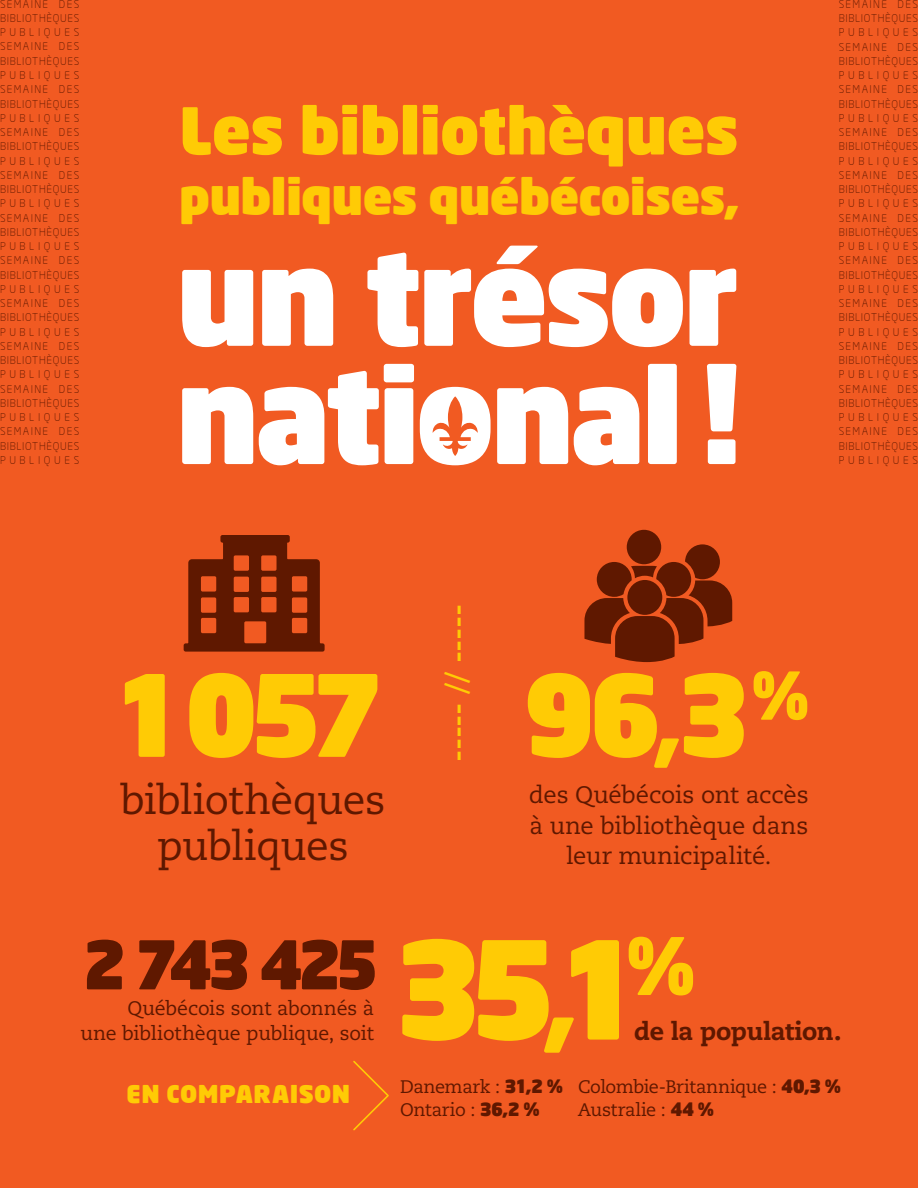
<style>
.page{position:relative;width:918px;height:1188px;background:#f15a22}
.page>*{position:absolute;margin:0;border:0;box-sizing:border-box;transform-origin:0 0}
.t1{font:900 133.8px "Neo Sans Two";color:#ffcb05}
.t2{font:900 128.7px/118.2px "Neo Sans Two";letter-spacing:-.035em;color:#fff}
.t3{font:900 111.45px "Neo Sans Two";letter-spacing:-.085em;color:#ffcb05}
.t4{font:900 66.15px "Neo Sans Two";letter-spacing:-.095em;color:#5f1800}
.t5{font:900 63.6px "Neo Sans Two";letter-spacing:-.01em;color:#ffcb05}
.t6{font:900 48.75px "Neo Sans Two";letter-spacing:-.015em;color:#ffcb05}
.t7{font:40.65px/46px "Caecilia";letter-spacing:-.02em;color:#5f1800;text-align:center}
.t8{font:700 30.15px "Caecilia";color:#ffcb05}
.t9{font:800 24.9px "Caecilia";letter-spacing:-.015em;color:#5f1800}
.t10{font:900 24.15px "Neo Sans Two";letter-spacing:.02em;color:#ffcb05}
.t11{font:23.85px/30.8px "Caecilia";letter-spacing:-.01em;color:#5f1800;text-align:center}
.t12{font:19.5px/25.2px "Caecilia";letter-spacing:-.015em;color:#5f1800;text-align:right}
.t13{font:18.15px/23.4px "Caecilia";letter-spacing:-.02em;color:#5f1800}
.t14{font:300 10.5px/14.2px "Neo Sans Two";letter-spacing:.13em;color:#5f1800;text-align:justify}
.s1{font-weight:700}
.s2{font-family:"Neo Sans Two";font-weight:900}
</style>
<div class="page">
<svg style="left:184px;top:535px;width:141px;height:117px"></svg>
<svg style="left:584px;top:530px;width:148px;height:132px"></svg>
<svg style="left:353px;top:1061px;width:36px;height:70px"></svg>
<div style="left:427px;top:393px;width:57px;height:64px;background:#fff;border-radius:50%"></div>
<svg style="left:432px;top:396px;width:46px;height:60px"></svg>
<p class="t14" style="left:0;top:-3px;width:81px">SEMAINE DES BIBLIOTHÈQUES PUBLIQUES SEMAINE DES BIBLIOTHÈQUES PUBLIQUES SEMAINE DES BIBLIOTHÈQUES PUBLIQUES SEMAINE DES BIBLIOTHÈQUES PUBLIQUES SEMAINE DES BIBLIOTHÈQUES PUBLIQUES SEMAINE DES BIBLIOTHÈQUES PUBLIQUES SEMAINE DES BIBLIOTHÈQUES PUBLIQUES SEMAINE DES BIBLIOTHÈQUES PUBLIQUES SEMAINE DES BIBLIOTHÈQUES PUBLIQUES SEMAINE DES BIBLIOTHÈQUES PUBLIQUES SEMAINE DES BIBLIOTHÈQUES PUBLIQUES</p>
<h3 class="t5" style="left:179px;top:89px;width:561px">Les bibliothèques</h3>
<h3 class="t6" style="left:179px;top:165px;width:562px">publiques québécoises,</h3>
<h2 class="t2" style="left:176px;top:234px;width:567px">un trésor national !</h2>
<p class="t14" style="left:839px;top:-3px;width:81px">SEMAINE DES BIBLIOTHÈQUES PUBLIQUES SEMAINE DES BIBLIOTHÈQUES PUBLIQUES SEMAINE DES BIBLIOTHÈQUES PUBLIQUES SEMAINE DES BIBLIOTHÈQUES PUBLIQUES SEMAINE DES BIBLIOTHÈQUES PUBLIQUES SEMAINE DES BIBLIOTHÈQUES PUBLIQUES SEMAINE DES BIBLIOTHÈQUES PUBLIQUES SEMAINE DES BIBLIOTHÈQUES PUBLIQUES SEMAINE DES BIBLIOTHÈQUES PUBLIQUES SEMAINE DES BIBLIOTHÈQUES PUBLIQUES SEMAINE DES BIBLIOTHÈQUES PUBLIQUES</p>
<h3 class="t3" style="left:113px;top:641px;width:273px">1057</h3>
<h3 class="t7" style="left:120px;top:778px;width:267px">bibliothèques publiques</h3>
<h3 class="t8" style="left:440px;top:762px;width:159px;rotate:-90deg">----- // -----</h3>
<h3 class="t3" style="left:522px;top:641px;width:289px">96<span class="s1">,</span>3<sup>%</sup></h3>
<h3 class="t11" style="left:529px;top:780px;width:281px">des Québécois ont accès à une bibliothèque dans leur municipalité.</h3>
<h3 class="t4" style="left:83px;top:921px;width:298px">2 743 425</h3>
<h3 class="t12" style="left:80px;top:996px;width:295px">Québécois sont abonnés à<br>une bibliothèque publique, soit</h3>
<h3 class="t10" style="left:127px;top:1078px;width:225px">EN COMPARAISON</h3>
<h1 class="t1" style="left:393px;top:901px;width:304px">35<span class="s1">,</span>1<sup>%</sup></h1>
<h3 class="t9" style="left:634px;top:1016px;width:209px">de la population.</h3>
<h3 class="t13" style="left:400px;top:1075px;width:443px">Danemark : <span class="s2">31,2 %</span> Colombie-Britannique : <span class="s2">40,3 %<br></span>Ontario : <span class="s2">36,2 %</span></h3>
<h3 class="t13" style="left:578px;top:1098px;width:138px">Australie : <span class="s2">44 %</span></h3>
</div>
